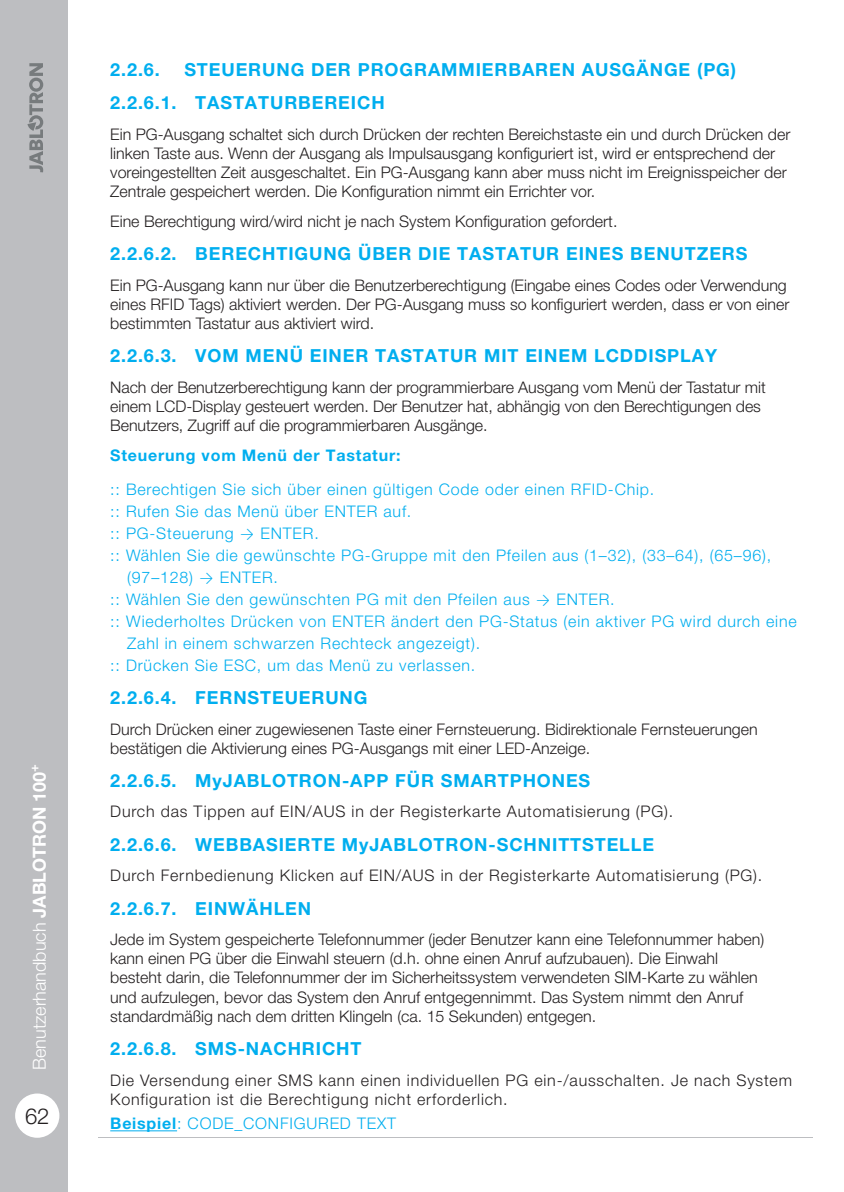
<style>
.page{position:relative;width:844px;height:1192px;background:#fff}
.page>*{position:absolute;margin:0;border:0;box-sizing:border-box;transform-origin:0 0}
.t1{font:300 22px "Helvetica Neue LT Pro";color:#231f20}
.t2{font:700 18px/33.4px "Helvetica Neue LT Pro";letter-spacing:.05em;color:#00aeef}
.t3{font:300 18px "Helvetica Neue LT Pro";color:#fff}
.t4{font:300 16px/19.2px "Helvetica Neue LT Pro";color:#231f20}
.t5{font:300 16px "Helvetica Neue LT Pro";letter-spacing:.05em;color:#00aeef}
.t6{font:300 16px/19px "Helvetica Neue LT Pro";letter-spacing:.05em;color:#231f20}
.t7{font:700 16px "Helvetica Neue LT Pro";letter-spacing:.05em;color:#00aeef}
.s1{font-weight:700}
.s2{font-family:"Calibri"}
</style>
<div class="page">
<div style="left:0;top:0;width:68px;height:1192px;background:#bdbec1"></div>
<svg style="left:27px;top:63px;width:16px;height:109px"></svg>
<div style="left:15px;top:1093px;width:44px;height:44px;background:#fff;border-radius:50%"></div>
<hr style="left:110px;top:1130px;width:67px;height:1px;background:#00aeef">
<p class="t3" style="left:33px;top:1070px;width:308px;rotate:-90deg">Benutzerhandbuch <span class="s1">JABLOTRON 100</span><sup>+</sup></p>
<h1 class="t1" style="left:25px;top:1107px;width:26px">62</h1>
<p class="t2" style="left:110px;top:55px;width:627px;text-indent:74px">STEUERUNG DER PROGRAMMIERBAREN AUSGÄNGE (PG)<br>2.2.6.1. TASTATURBEREICH</p>
<p class="t4" style="left:110px;top:126px;width:681px">Ein PG-Ausgang schaltet sich durch Drücken der rechten Bereichstaste ein und durch Drücken der linken Taste aus. Wenn der Ausgang als Impulsausgang konfiguriert ist, wird er entsprechend der voreingestellten Zeit ausgeschaltet. Ein PG-Ausgang kann aber muss nicht im Ereignisspeicher der Zentrale gespeichert werden. Die Konfiguration nimmt ein Errichter vor.</p>
<p class="t4" style="left:110px;top:213px;width:508px">Eine Berechtigung wird/wird nicht je nach System Konfiguration gefordert.</p>
<p class="t2" style="left:110px;top:239px;width:638px">2.2.6.2. BERECHTIGUNG ÜBER DIE TASTATUR EINES BENUTZERS</p>
<p class="t4" style="left:110px;top:277px;width:680px">Ein PG-Ausgang kann nur über die Benutzerberechtigung (Eingabe eines Codes oder Verwendung eines RFID Tags) aktiviert werden. Der PG-Ausgang muss so konfiguriert werden, dass er von einer bestimmten Tastatur aus aktiviert wird.</p>
<p class="t2" style="left:110px;top:341px;width:608px">2.2.6.3. VOM MENÜ EINER TASTATUR MIT EINEM LCDDISPLAY</p>
<p class="t4" style="left:110px;top:379px;width:657px">Nach der Benutzerberechtigung kann der programmierbare Ausgang vom Menü der Tastatur mit einem LCD-Display gesteuert werden. Der Benutzer hat, abhängig von den Berechtigungen des<br>Benutzers, Zugriff auf die programmierbaren Ausgänge.</p>
<p class="t7" style="left:110px;top:450px;width:292px">Steuerung vom Menü der Tastatur:</p>
<p class="t5" style="left:110px;top:483px;width:545px">:: Berechtigen Sie sich über einen gültigen Code oder einen RFID-Chip.</p>
<p class="t5" style="left:110px;top:505px;width:302px">:: Rufen Sie das Menü über ENTER auf.</p>
<p class="t5" style="left:110px;top:527px;width:210px">:: PG-Steuerung <span class="s2">→</span> ENTER.</p>
<p class="t5" style="left:110px;top:549px;width:662px">:: Wählen Sie die gewünschte PG-Gruppe mit den Pfeilen aus (1–32), (33–64), (65–96),</p>
<p class="t5" style="left:127px;top:571px;width:152px">(97–128) <span class="s2">→</span> ENTER.</p>
<p class="t5" style="left:110px;top:593px;width:506px">:: Wählen Sie den gewünschten PG mit den Pfeilen aus <span class="s2">→</span> ENTER.</p>
<p class="t5" style="left:110px;top:615px;width:687px">:: Wiederholtes Drücken von ENTER ändert den PG-Status (ein aktiver PG wird durch eine</p>
<p class="t5" style="left:127px;top:637px;width:354px">Zahl in einem schwarzen Rechteck angezeigt).</p>
<p class="t5" style="left:110px;top:659px;width:366px">:: Drücken Sie ESC, um das Menü zu verlassen.</p>
<p class="t2" style="left:110px;top:683px;width:259px">2.2.6.4. FERNSTEUERUNG</p>
<p class="t4" style="left:110px;top:721px;width:649px">Durch Drücken einer zugewiesenen Taste einer Fernsteuerung. Bidirektionale Fernsteuerungen bestätigen die Aktivierung eines PG-Ausgangs mit einer LED-Anzeige.</p>
<p class="t2" style="left:110px;top:766px;width:481px">2.2.6.5. MyJABLOTRON-APP FÜR SMARTPHONES</p>
<p class="t6" style="left:110px;top:804px;width:564px">Durch das Tippen auf EIN/AUS in der Registerkarte Automatisierung (PG).</p>
<p class="t2" style="left:110px;top:829px;width:545px">2.2.6.6. WEBBASIERTE MyJABLOTRON-SCHNITTSTELLE</p>
<p class="t6" style="left:110px;top:867px;width:653px">Durch Fernbedienung Klicken auf EIN/AUS in der Registerkarte Automatisierung (PG).</p>
<p class="t2" style="left:110px;top:893px;width:202px">2.2.6.7. EINWÄHLEN</p>
<p class="t4" style="left:110px;top:931px;width:655px">Jede im System gespeicherte Telefonnummer (jeder Benutzer kann eine Telefonnummer haben) kann einen PG über die Einwahl steuern (d.h. ohne einen Anruf aufzubauen). Die Einwahl besteht darin, die Telefonnummer der im Sicherheitssystem verwendeten SIM-Karte zu wählen und aufzulegen, bevor das System den Anruf entgegennimmt. Das System nimmt den Anruf standardmäßig nach dem dritten Klingeln (ca. 15 Sekunden) entgegen.</p>
<p class="t2" style="left:110px;top:1034px;width:253px">2.2.6.8. SMS-NACHRICHT</p>
<p class="t6" style="left:110px;top:1072px;width:683px">Die Versendung einer SMS kann einen individuellen PG ein-/ausschalten. Je nach System<br>Konfiguration ist die Berechtigung nicht erforderlich.</p>
<p class="t5" style="left:110px;top:1117px;width:287px"><span class="s1">Beispiel</span>: CODE_CONFIGURED TEXT</p>
<p class="t2" style="left:110px;top:55px;width:51px">2.2.6.</p>
</div>
